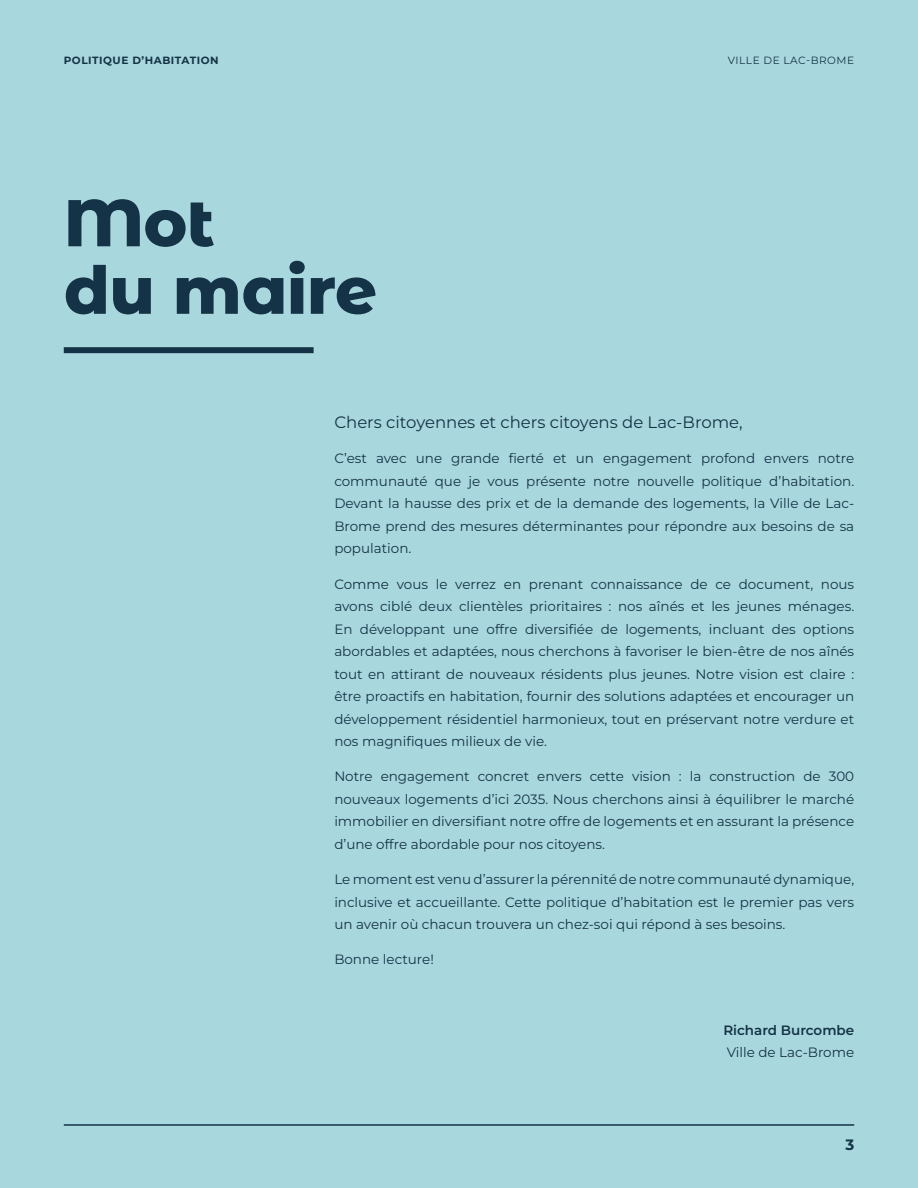
<style>
.page{position:relative;width:918px;height:1188px;background:#a9d7de}
.page>*{position:absolute;margin:0;border:0;box-sizing:border-box;transform-origin:0 0}
.t1{font:800 66px/67.5px "Montserrat Alternates";letter-spacing:-.01em;color:#153346}
.t2{font:16.5px "Montserrat";color:#153346}
.t3{font:700 15px "Montserrat";color:#153346}
.t4{font:13.5px/22.5px "Montserrat";color:#153346;text-align:justify}
.t5{font:600 13.5px "Montserrat";color:#153346}
.t6{font:700 10.5px "Montserrat";letter-spacing:.05em;color:#153346}
.t7{font:10.5px "Montserrat";letter-spacing:.05em;color:#153346}
</style>
<div class="page">
<hr style="left:64px;top:1124px;width:790px;height:2px;background:#153346">
<div style="left:64px;top:347px;width:250px;height:6px;background:#153346"></div>
<p class="t6" style="left:64px;top:53px;width:156px">POLITIQUE D’HABITATION</p>
<h1 class="t1" style="left:64px;top:185px;width:315px">Mot<br>du maire</h1>
<p class="t7" style="left:728px;top:53px;width:128px">VILLE DE LAC-BROME</p>
<p class="t2" style="left:334px;top:411px;width:410px">Chers citoyennes et chers citoyens de Lac-Brome,</p>
<p class="t4" style="left:334px;top:447px;width:521px">C’est avec une grande fierté et un engagement profond envers notre communauté que je vous présente notre nouvelle politique d’habitation.<br>Devant la hausse des prix et de la demande des logements, la Ville de Lac-Brome prend des mesures déterminantes pour répondre aux besoins de sa population.</p>
<p class="t4" style="left:334px;top:572px;width:521px">Comme vous le verrez en prenant connaissance de ce document, nous avons ciblé deux clientèles prioritaires : nos aînés et les jeunes ménages.<br>En développant une offre diversifiée de logements, incluant des options abordables et adaptées, nous cherchons à favoriser le bien-être de nos aînés tout en attirant de nouveaux résidents plus jeunes. Notre vision est claire : être proactifs en habitation, fournir des solutions adaptées et encourager un développement résidentiel harmonieux, tout en préservant notre verdure et nos magnifiques milieux de vie.</p>
<p class="t4" style="left:334px;top:765px;width:521px">Notre engagement concret envers cette vision : la construction de 300 nouveaux logements d’ici 2035. Nous cherchons ainsi à équilibrer le marché immobilier en diversifiant notre offre de logements et en assurant la présence d’une offre abordable pour nos citoyens.</p>
<p class="t4" style="left:334px;top:868px;width:521px">Le moment est venu d’assurer la pérennité de notre communauté dynamique, inclusive et accueillante. Cette politique d’habitation est le premier pas vers un avenir où chacun trouvera un chez-soi qui répond à ses besoins.</p>
<p class="t4" style="left:334px;top:948px;width:101px">Bonne lecture!</p>
<p class="t5" style="left:723px;top:1021px;width:132px">Richard Burcombe</p>
<p class="t4" style="left:727px;top:1041px;width:129px">Ville de Lac-Brome</p>
<p class="t3" style="left:845px;top:1134px;width:10px">3</p>
</div>
